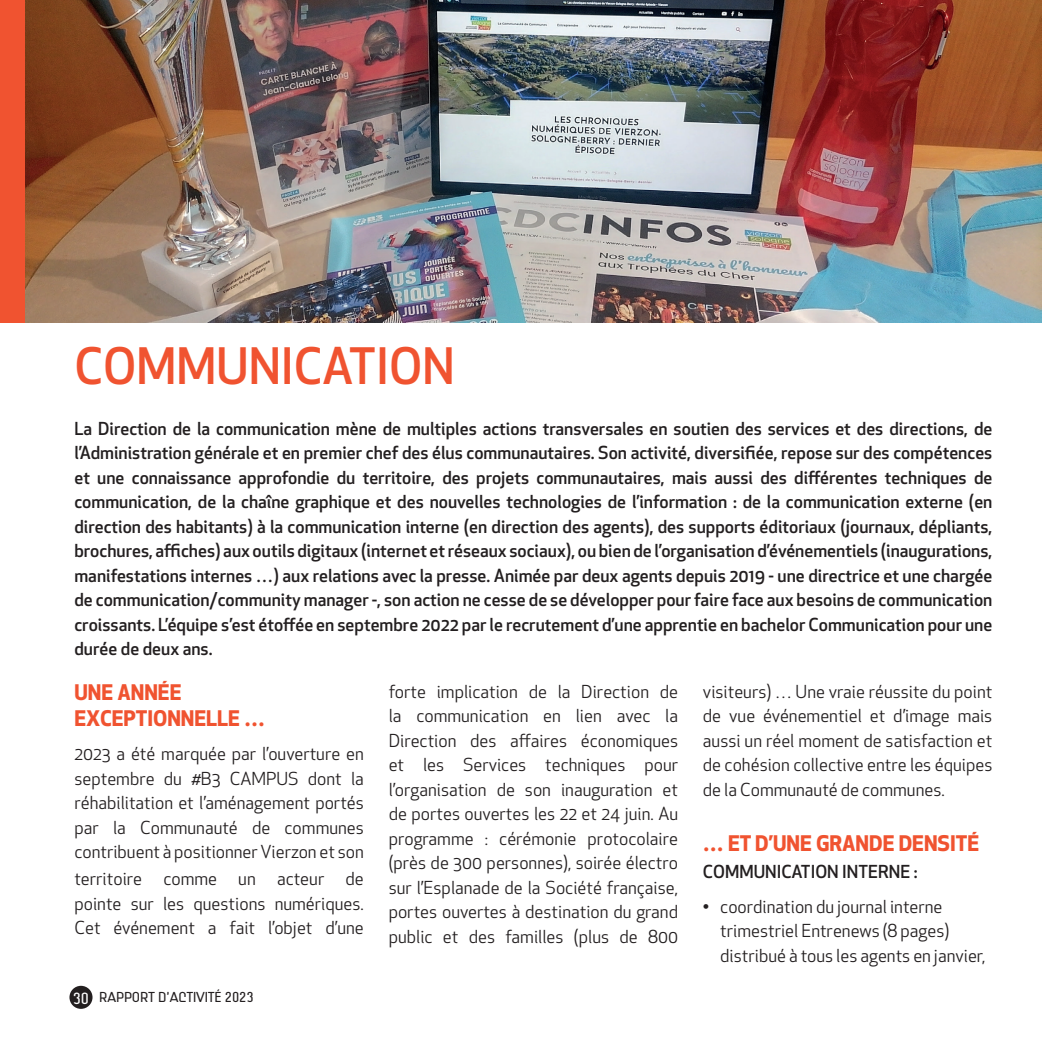
<style>
.page{position:relative;width:1042px;height:1042px;background:#fff}
.page>*{position:absolute;margin:0;border:0;box-sizing:border-box;transform-origin:0 0}
.t1{font:500 49px "Apex New";color:#f05330}
.t2{font:700 21px/25.2px "Apex New";color:#f05330}
.t3{font:500 17.5px/24.5px "Apex New";color:#231f20;text-align:justify}
.t4{font:17.5px/24.5px "Apex New";color:#231f20;text-align:justify}
.t5{font:14px "Lindau";color:#231f20}
.s1{font-size:15.75px;color:#fff}
</style>
<div class="page">
<img style="left:25px;top:0;width:1017px;height:322px">
<div style="left:69px;top:986px;width:24px;height:23px;background:#231f20;border-radius:50%"></div>
<div style="left:0;top:0;width:25px;height:322px;background:#f05330"></div>
<h1 class="t1" style="left:74px;top:333px;width:382px">COMMUNICATION</h1>
<p class="t3" style="left:74px;top:416px;width:919px">La Direction de la communication mène de multiples actions transversales en soutien des services et des directions, de l’Administration générale et en premier chef des élus communautaires. Son activité, diversifiée, repose sur des compétences et une connaissance approfondie du territoire, des projets communautaires, mais aussi des différentes techniques de communication, de la chaîne graphique et des nouvelles technologies de l’information : de la communication externe (en direction des habitants) à la communication interne (en direction des agents), des supports éditoriaux (journaux, dépliants, brochures, affiches) aux outils digitaux (internet et réseaux sociaux), ou bien de l’organisation d’événementiels (inaugurations, manifestations internes …) aux relations avec la presse. Animée par deux agents depuis 2019 - une directrice et une chargée de communication/community manager -, son action ne cesse de se développer pour faire face aux besoins de communication croissants. L’équipe s’est étoffée en septembre 2022 par le recrutement d’une apprentie en bachelor Communication pour une durée de deux ans.</p>
<p class="t2" style="left:74px;top:679px;width:192px">UNE ANNÉE<br>EXCEPTIONNELLE …</p>
<p class="t4" style="left:74px;top:741px;width:291px">2023 a été marquée par l’ouverture en septembre du #B3 CAMPUS dont la réhabilitation et l’aménagement portés par la Communauté de communes contribuent à positionner Vierzon et son</p>
<p class="t4" style="left:74px;top:866px;width:291px">territoire comme un acteur de pointe sur les questions numériques.<br>Cet événement a fait l’objet d’une</p>
<p class="t5" style="left:73px;top:989px;width:182px"><span class="s1">30</span> RAPPORT D’ACTIVITÉ 2023</p>
<p class="t4" style="left:389px;top:679px;width:291px">forte implication de la Direction de la communication en lien avec la Direction des affaires économiques et les Services techniques pour l’organisation de son inauguration et de portes ouvertes les 22 et 24 juin. Au programme : cérémonie protocolaire (près de 300 personnes), soirée électro sur l’Esplanade de la Société française, portes ouvertes à destination du grand public et des familles (plus de 800</p>
<p class="t4" style="left:703px;top:679px;width:291px">visiteurs) … Une vraie réussite du point de vue événementiel et d’image mais aussi un réel moment de satisfaction et de cohésion collective entre les équipes de la Communauté de communes.</p>
<p class="t2" style="left:703px;top:830px;width:278px">… ET D’UNE GRANDE DENSITÉ</p>
<p class="t3" style="left:703px;top:859px;width:216px">COMMUNICATION INTERNE :</p>
<p class="t4" style="left:720px;top:894px;width:267px;text-align:left;text-indent:-17px">• coordination du journal interne trimestriel Entrenews (8 pages) distribué à tous les agents en janvier,</p>
</div>
